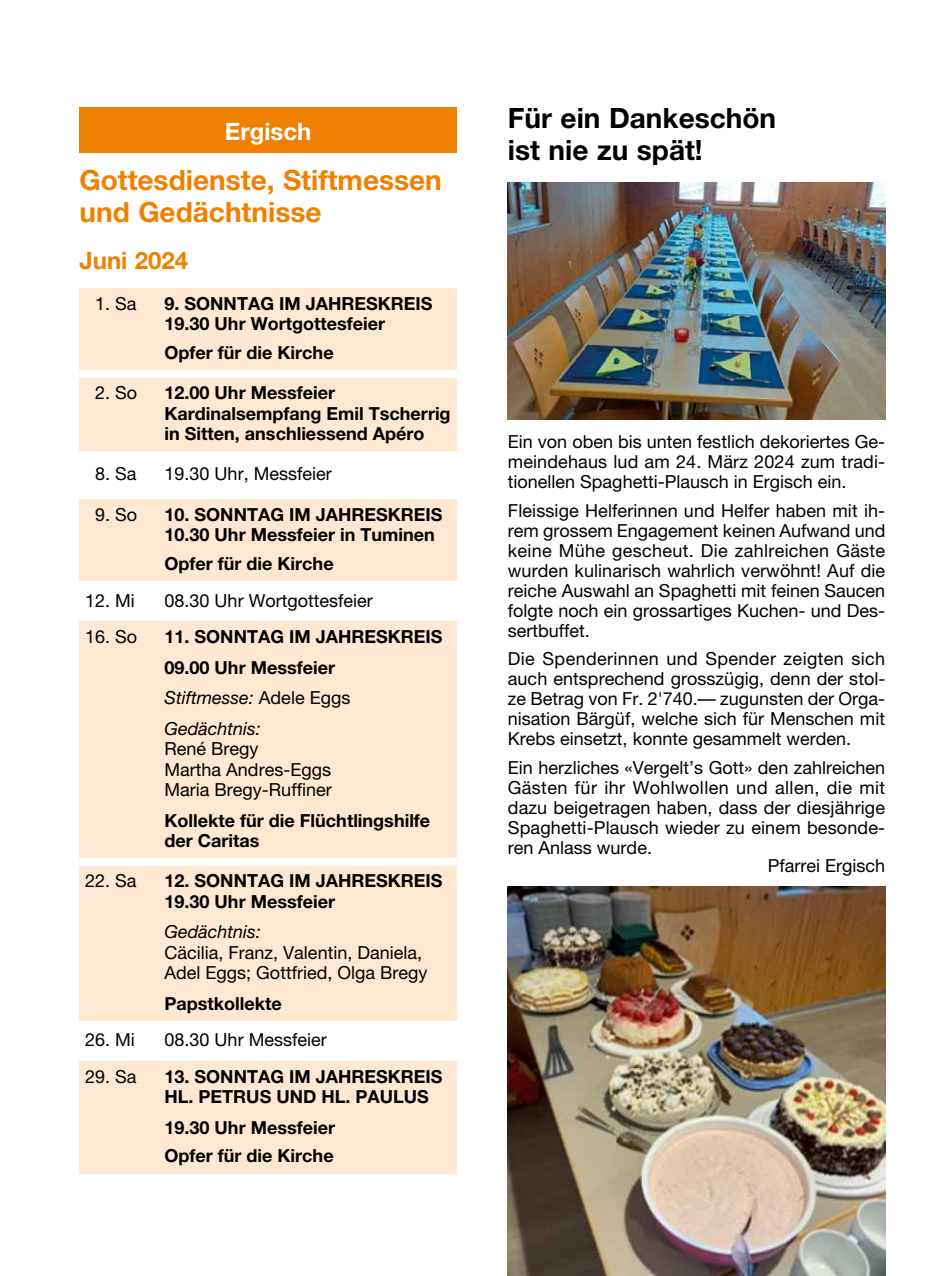
<style>
.page{position:relative;width:942px;height:1276px;background:#fff}
.page>*{position:absolute;margin:0;border:0;box-sizing:border-box;transform-origin:0 0}
.t1{font:700 28px/32.4px "Helvetica Neue LT Pro";color:#f08000}
.t2{font:700 28px/32px "Helvetica Neue LT Pro";color:#000}
.t3{font:700 24px "Helvetica Neue LT Pro";color:#f08000}
.t4{font:700 24px "Helvetica Neue LT Pro";color:#fff}
.t5{font:18px/20px "Helvetica Neue LT Pro";color:#000;text-align:justify}
.t6{font:700 18px/20.4px "Helvetica Neue LT Pro";color:#000}
.t7{font:18px "Helvetica Neue LT Pro";letter-spacing:.02em;color:#000}
.t8{font:italic 18px "Helvetica Neue LT Pro";color:#000}
.s1{font-weight:400;font-style:italic}
.s2{font-weight:400}
</style>
<div class="page">
<div style="left:79px;top:288px;width:377px;height:32px;background:#fee8d1"></div>
<div style="left:79px;top:317px;width:377px;height:32px;background:#fee8d1"></div>
<div style="left:79px;top:337px;width:377px;height:32px;background:#fee8d1"></div>
<div style="left:79px;top:378px;width:377px;height:72px;background:#fee8d1"></div>
<div style="left:79px;top:499px;width:377px;height:33px;background:#fee8d1"></div>
<div style="left:79px;top:528px;width:377px;height:32px;background:#fee8d1"></div>
<div style="left:79px;top:548px;width:377px;height:33px;background:#fee8d1"></div>
<div style="left:79px;top:622px;width:377px;height:32px;background:#fee8d1"></div>
<div style="left:79px;top:652px;width:377px;height:32px;background:#fee8d1"></div>
<div style="left:79px;top:683px;width:377px;height:32px;background:#fee8d1"></div>
<div style="left:79px;top:713px;width:377px;height:33px;background:#fee8d1"></div>
<div style="left:79px;top:734px;width:377px;height:32px;background:#fee8d1"></div>
<div style="left:79px;top:754px;width:377px;height:32px;background:#fee8d1"></div>
<div style="left:79px;top:785px;width:377px;height:32px;background:#fee8d1"></div>
<div style="left:79px;top:805px;width:377px;height:52px;background:#fee8d1"></div>
<div style="left:79px;top:866px;width:377px;height:32px;background:#fee8d1"></div>
<div style="left:79px;top:896px;width:377px;height:33px;background:#fee8d1"></div>
<div style="left:79px;top:917px;width:377px;height:32px;background:#fee8d1"></div>
<div style="left:79px;top:937px;width:377px;height:52px;background:#fee8d1"></div>
<div style="left:79px;top:988px;width:377px;height:32px;background:#fee8d1"></div>
<div style="left:79px;top:1061px;width:377px;height:32px;background:#fee8d1"></div>
<div style="left:79px;top:1092px;width:377px;height:32px;background:#fee8d1"></div>
<div style="left:79px;top:1120px;width:377px;height:32px;background:#fee8d1"></div>
<div style="left:79px;top:1141px;width:377px;height:32px;background:#fee8d1"></div>
<div style="left:79px;top:108px;width:377px;height:45px;background:#f08000"></div>
<img style="left:507px;top:183px;width:377px;height:237px">
<img style="left:507px;top:886px;width:377px;height:390px">
<h2 class="t4" style="left:225px;top:116px;width:88px">Ergisch</h2>
<h1 class="t1" style="left:79px;top:163px;width:364px">Gottesdienste, Stiftmessen und Gedächtnisse</h1>
<h2 class="t3" style="left:79px;top:246px;width:110px">Juni 2024</h2>
<p class="t5" style="left:95px;top:293px;width:43px">1. Sa</p>
<p class="t6" style="left:164px;top:293px;width:269px">9. SONNTAG IM JAHRESKREIS<br>19.30 Uhr Wortgottesfeier</p>
<p class="t6" style="left:164px;top:341px;width:170px">Opfer für die Kirche</p>
<p class="t5" style="left:95px;top:382px;width:44px">2. So</p>
<p class="t6" style="left:164px;top:382px;width:287px">12.00 Uhr Messfeier<br>Kardinalsempfang Emil Tscherrig in Sitten, anschliessend Apéro</p>
<p class="t5" style="left:95px;top:464px;width:43px">8. Sa</p>
<p class="t5" style="left:164px;top:464px;width:169px">19.30 Uhr, Messfeier</p>
<p class="t5" style="left:95px;top:504px;width:44px">9. So</p>
<p class="t6" style="left:164px;top:504px;width:279px">10. SONNTAG IM JAHRESKREIS<br>10.30 Uhr Messfeier in Tuminen</p>
<p class="t6" style="left:164px;top:553px;width:170px">Opfer für die Kirche</p>
<p class="t5" style="left:85px;top:590px;width:51px">12. Mi</p>
<p class="t5" style="left:164px;top:590px;width:210px">08.30 Uhr Wortgottesfeier</p>
<p class="t5" style="left:85px;top:626px;width:54px">16. So</p>
<p class="t6" style="left:164px;top:621px;width:279px;line-height:30.6px">11. SONNTAG IM JAHRESKREIS<br>09.00 Uhr Messfeier<br><span class="s1">Stiftmesse:</span> <span class="s2">Adele Eggs<br></span><span class="s1">Gedächtnis:</span></p>
<p class="t5" style="left:164px;top:738px;width:168px;text-align:left">René Bregy<br>Martha Andres-Eggs<br>Maria Bregy-Ruffiner</p>
<p class="t6" style="left:164px;top:809px;width:267px">Kollekte für die Flüchtlingshilfe der Caritas</p>
<p class="t5" style="left:85px;top:871px;width:53px">22. Sa</p>
<p class="t6" style="left:164px;top:870px;width:279px">12. SONNTAG IM JAHRESKREIS<br>19.30 Uhr Messfeier</p>
<p class="t8" style="left:164px;top:921px;width:98px">Gedächtnis:</p>
<p class="t5" style="left:164px;top:942px;width:264px">Cäcilia, Franz, Valentin, Daniela,<br>Adel Eggs; Gottfried, Olga Bregy</p>
<p class="t6" style="left:164px;top:992px;width:119px">Papstkollekte</p>
<p class="t5" style="left:85px;top:1029px;width:51px">26. Mi</p>
<p class="t5" style="left:164px;top:1029px;width:164px">08.30 Uhr Messfeier</p>
<p class="t5" style="left:85px;top:1066px;width:53px">29. Sa</p>
<p class="t6" style="left:164px;top:1065px;width:279px">13. SONNTAG IM JAHRESKREIS<br>HL. PETRUS UND HL. PAULUS</p>
<p class="t6" style="left:164px;top:1112px;width:172px;line-height:28.6px">19.30 Uhr Messfeier<br>Opfer für die Kirche</p>
<h1 class="t2" style="left:507px;top:101px;width:270px">Für ein Dankeschön ist nie zu spät!</h1>
<p class="t5" style="left:507px;top:432px;width:379px">Ein von oben bis unten festlich dekoriertes Ge&shy;meindehaus lud am 24. März 2024 zum tradi&shy;tionellen Spaghetti-Plausch in Ergisch ein.</p>
<p class="t5" style="left:507px;top:500px;width:379px">Fleissige Helferinnen und Helfer haben mit ih&shy;rem grossem Engagement keinen Aufwand und keine Mühe gescheut. Die zahlreichen Gäste wurden kulinarisch wahrlich verwöhnt! Auf die reiche Auswahl an Spaghetti mit feinen Saucen folgte noch ein grossartiges Kuchen- und Des&shy;sertbuffet.</p>
<p class="t5" style="left:507px;top:649px;width:379px">Die Spenderinnen und Spender zeigten sich auch entsprechend grosszügig, denn der stol&shy;ze Betrag von Fr. 2'740.–– zugunsten der Orga&shy;nisation Bärgüf, welche sich für Menschen mit Krebs einsetzt, konnte gesammelt werden.</p>
<p class="t5" style="left:507px;top:757px;width:378px">Ein herzliches «Vergelt’s Gott» den zahlreichen</p>
<p class="t7" style="left:507px;top:777px;width:379px">Gästen für ihr Wohlwollen und allen, die mit</p>
<p class="t5" style="left:507px;top:797px;width:378px">dazu beigetragen haben, dass der diesjährige</p>
<p class="t5" style="left:507px;top:817px;width:379px">Spaghetti-Plausch wieder zu einem besonde-</p>
<p class="t5" style="left:507px;top:837px;width:145px">ren Anlass wurde.</p>
<p class="t5" style="left:767px;top:856px;width:119px">Pfarrei Ergisch</p>
</div>
